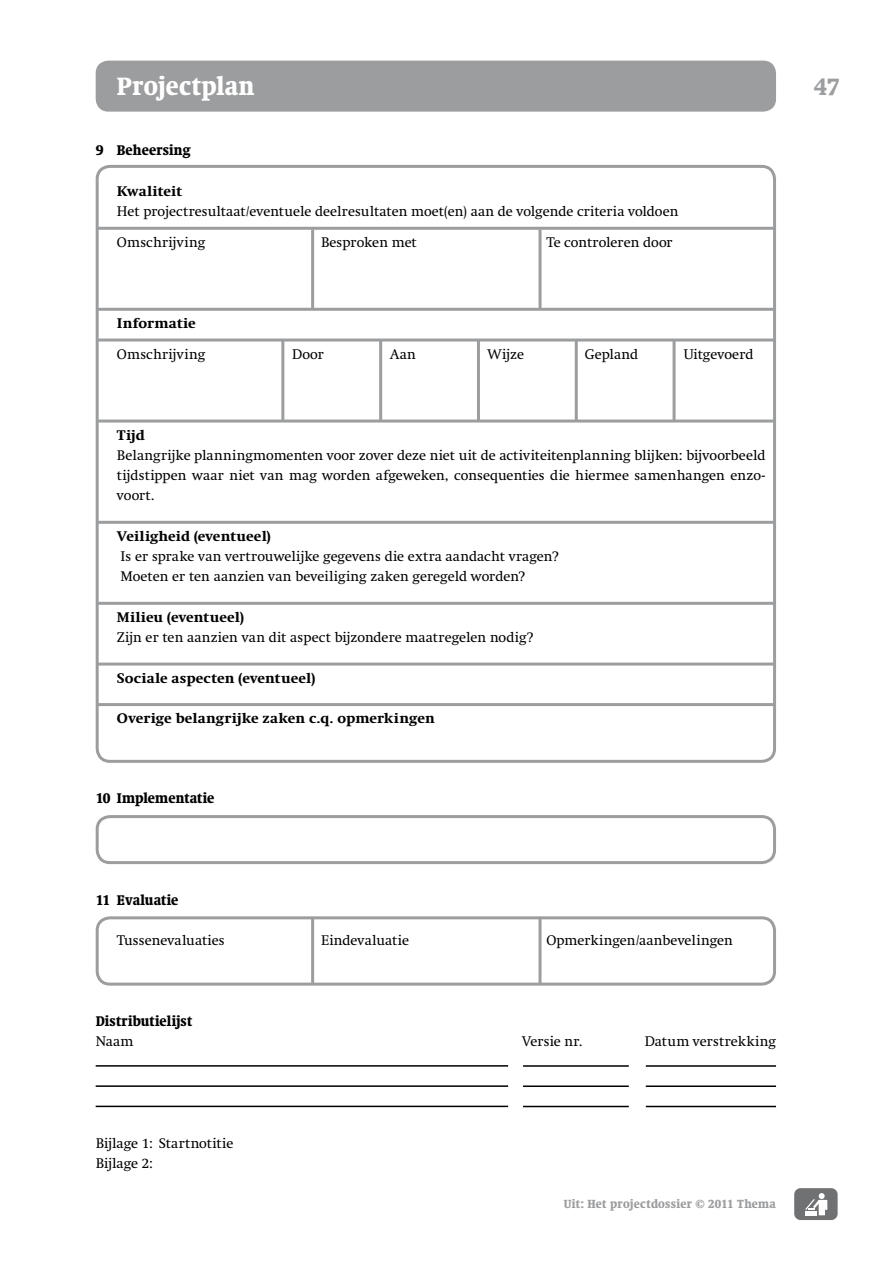
<style>
.page{position:relative;width:893px;height:1263px;background:#fff}
.page>*{position:absolute;margin:0;border:0;box-sizing:border-box;transform-origin:0 0}
.t1{font:900 condensed 25.5px "Swift LT Pro";letter-spacing:.005em;color:#fff}
.t2{font:900 condensed 24px "Swift LT Pro";color:#9c9d9f}
.t3{font:14.25px/20.2px "Swift LT Pro";letter-spacing:.005em;color:#000}
.t4{font:800 14.25px "Swift LT Pro";letter-spacing:.01em;color:#000}
.t5{font:900 condensed 14.25px/20.2px "Swift LT Pro";color:#000}
.t6{font:900 condensed 12px "Swift LT Pro";letter-spacing:.015em;color:#9c9d9f}
.s1{font-weight:800}
.s2{font-weight:400;font-stretch:normal}
</style>
<div class="page">
<div style="left:794px;top:1188px;width:44px;height:32px;background:#707173;border-radius:6px"></div>
<svg style="left:805px;top:1193px;width:22px;height:22px"></svg>
<div style="left:96px;top:61px;width:680px;height:51px;background:#9c9d9f;border-radius:13px"></div>
<hr style="left:97px;top:227px;width:679px;height:3px;background:#9c9d9f">
<hr style="left:97px;top:308px;width:679px;height:3px;background:#9c9d9f">
<hr style="left:97px;top:338px;width:679px;height:3px;background:#9c9d9f">
<hr style="left:97px;top:419px;width:679px;height:3px;background:#9c9d9f">
<hr style="left:97px;top:521px;width:679px;height:3px;background:#9c9d9f">
<hr style="left:97px;top:602px;width:679px;height:3px;background:#9c9d9f">
<hr style="left:97px;top:662px;width:679px;height:3px;background:#9c9d9f">
<hr style="left:97px;top:703px;width:679px;height:3px;background:#9c9d9f">
<hr style="left:96px;top:1065px;width:412px;height:2px;background:#000">
<hr style="left:96px;top:1085px;width:412px;height:2px;background:#000">
<hr style="left:96px;top:1106px;width:412px;height:1px;background:#000">
<div style="left:96px;top:165px;width:680px;height:598px;border:3px solid #9c9d9f;border-radius:13px"></div>
<div style="left:96px;top:815px;width:680px;height:49px;border:3px solid #9c9d9f;border-radius:13px"></div>
<hr style="left:311px;top:230px;width:3px;height:79px;background:#9c9d9f">
<svg style="left:538px;top:230px;width:4px;height:78px"></svg>
<hr style="left:281px;top:341px;width:3px;height:80px;background:#9c9d9f">
<hr style="left:379px;top:341px;width:3px;height:80px;background:#9c9d9f">
<hr style="left:477px;top:341px;width:3px;height:80px;background:#9c9d9f">
<hr style="left:575px;top:341px;width:3px;height:80px;background:#9c9d9f">
<hr style="left:673px;top:341px;width:3px;height:80px;background:#9c9d9f">
<div style="left:96px;top:916px;width:680px;height:70px;border:3px solid #9c9d9f;border-radius:13px"></div>
<hr style="left:311px;top:917px;width:3px;height:66px;background:#9c9d9f">
<svg style="left:538px;top:917px;width:4px;height:66px"></svg>
<hr style="left:523px;top:1065px;width:106px;height:2px;background:#000">
<hr style="left:646px;top:1065px;width:130px;height:2px;background:#000">
<hr style="left:523px;top:1085px;width:106px;height:2px;background:#000">
<hr style="left:646px;top:1085px;width:130px;height:2px;background:#000">
<hr style="left:523px;top:1106px;width:106px;height:1px;background:#000">
<hr style="left:646px;top:1106px;width:130px;height:1px;background:#000">
<p class="t1" style="left:117px;top:70px;width:139px">Projectplan</p>
<p class="t5" style="left:96px;top:140px;width:97px">9 Beheersing</p>
<p class="t3" style="left:117px;top:181px;width:563px"><span class="s1">Kwaliteit<br></span>Het projectresultaat/eventuele deelresultaten moet(en) aan de volgende criteria voldoen</p>
<p class="t3" style="left:117px;top:232px;width:90px">Omschrijving</p>
<p class="t3" style="left:321px;top:232px;width:97px">Besproken met</p>
<p class="t3" style="left:546px;top:232px;width:128px">Te controleren door</p>
<p class="t3" style="left:117px;top:308px;width:90px;line-height:30.8px"><span class="s1">Informatie<br></span>Omschrijving</p>
<p class="t3" style="left:292px;top:344px;width:33px">Door</p>
<p class="t3" style="left:390px;top:344px;width:28px">Aan</p>
<p class="t3" style="left:487px;top:344px;width:38px">Wijze</p>
<p class="t3" style="left:585px;top:344px;width:55px">Gepland</p>
<p class="t3" style="left:684px;top:344px;width:71px">Uitgevoerd</p>
<p class="t3" style="left:117px;top:425px;width:650px"><span class="s1">Tijd<br></span>Belangrijke planningmomenten voor zover deze niet uit de activiteitenplanning blijken: bijvoorbeeld tijdstippen waar niet van mag worden afgeweken, consequenties die hiermee samenhangen enzo&shy;voort.</p>
<p class="t3" style="left:117px;top:526px;width:443px"><span class="s1">Veiligheid (eventueel)<br></span>Is er sprake van vertrouwelijke gegevens die extra aandacht vragen?<br>Moeten er ten aanzien van beveiliging zaken geregeld worden?</p>
<p class="t3" style="left:117px;top:607px;width:418px"><span class="s1">Milieu (eventueel)<br></span>Zijn er ten aanzien van dit aspect bijzondere maatregelen nodig?</p>
<p class="t4" style="left:117px;top:669px;width:200px">Sociale aspecten (eventueel)</p>
<p class="t4" style="left:117px;top:709px;width:319px">Overige belangrijke zaken c.q. opmerkingen</p>
<p class="t5" style="left:96px;top:788px;width:120px">10 Implementatie</p>
<p class="t5" style="left:96px;top:890px;width:84px">11 Evaluatie</p>
<p class="t3" style="left:117px;top:930px;width:109px">Tussenevaluaties</p>
<p class="t3" style="left:321px;top:930px;width:89px">Eindevaluatie</p>
<p class="t3" style="left:546px;top:930px;width:188px">Opmerkingen/aanbevelingen</p>
<p class="t5" style="left:96px;top:1011px;width:98px">Distributielijst<br><span class="s2">Naam</span></p>
<p class="t3" style="left:96px;top:1133px;width:139px">Bijlage 1: Startnotitie<br>Bijlage 2:</p>
<p class="t3" style="left:522px;top:1031px;width:63px">Versie nr.</p>
<p class="t3" style="left:645px;top:1031px;width:133px">Datum verstrekking</p>
<p class="t6" style="left:564px;top:1197px;width:214px">Uit: Het projectdossier © 2011 Thema</p>
<p class="t2" style="left:814px;top:72px;width:27px">47</p>
</div>
